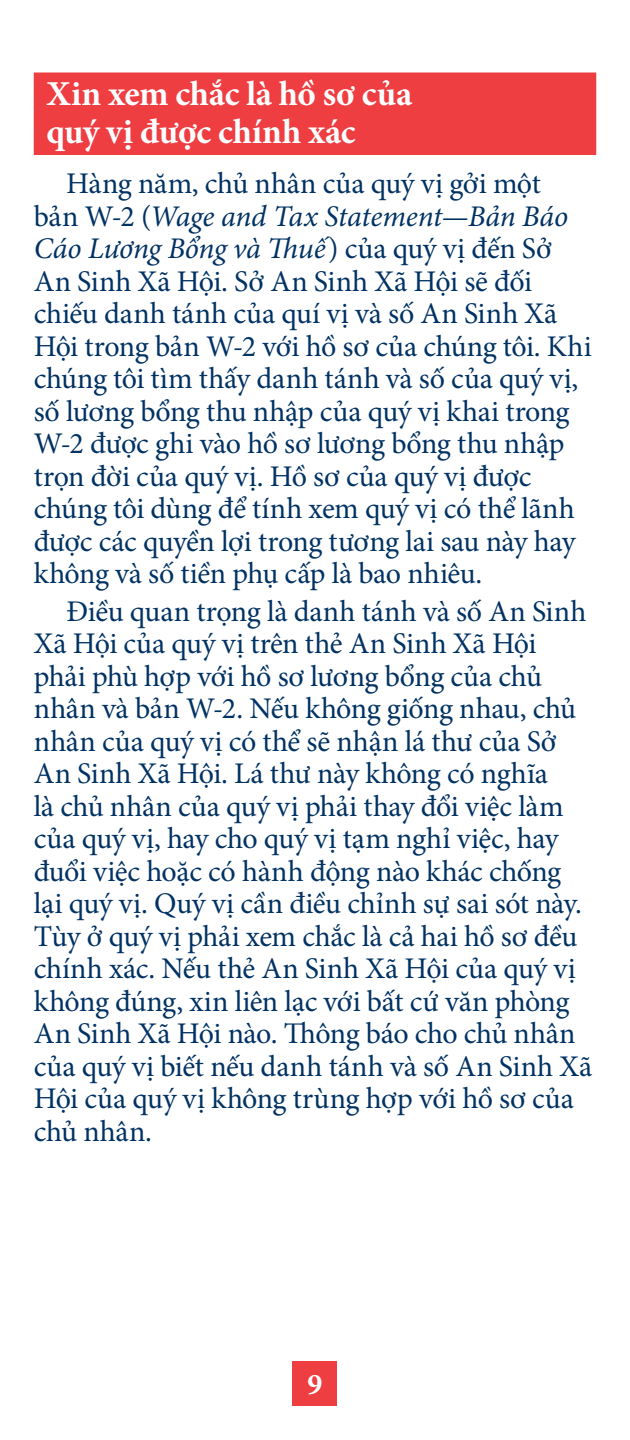
<style>
.page{position:relative;width:630px;height:1440px;background:#fff}
.page>*{position:absolute;margin:0;border:0;box-sizing:border-box;transform-origin:0 0}
.H1-2{font:700 35px/37.5px "Minion Pro";letter-spacing:-.01em;color:#fff}
.Paragraph{font:30px/32.5px "Minion Pro";letter-spacing:-.01em;color:#003263}
.t1{font:700 30px "Minion Pro";color:#fff}
.s1{font-style:italic}
</style>
<div class="page">
<div style="left:292px;top:1361px;width:46px;height:45px;background:#ef3e42"></div>
<div style="left:34px;top:72px;width:562px;height:83px;background:#ef3e42"></div>
<h1 class="H1-2" style="left:46px;top:75px;width:368px">Xin xem chắc là hồ sơ của quý vị được chính xác</h1>
<p class="Paragraph" style="left:34px;top:167px;width:559px;text-indent:32px">Hàng năm, chủ nhân của quý vị gởi một bản W-2 (<span class="s1">Wage and Tax Statement—Bản Báo Cáo Lương Bổng và Thuế</span>) của quý vị đến Sở An Sinh Xã Hội. Sở An Sinh Xã Hội sẽ đối chiếu danh tánh của quí vị và số An Sinh Xã Hội trong bản W-2 với hồ sơ của chúng tôi. Khi chúng tôi tìm thấy danh tánh và số của quý vị, số lương bổng thu nhập của quý vị khai trong W-2 được ghi vào hồ sơ lương bổng thu nhập trọn đời của quý vị. Hồ sơ của quý vị được chúng tôi dùng để tính xem quý vị có thể lãnh được các quyền lợi trong tương lai sau này hay không và số tiền phụ cấp là bao nhiêu.</p>
<p class="Paragraph" style="left:34px;top:595px;width:560px;text-indent:32px">Ðiều quan trọng là danh tánh và số An Sinh Xã Hội của quý vị trên thẻ An Sinh Xã Hội phải phù hợp với hồ sơ lương bổng của chủ nhân và bản W-2. Nếu không giống nhau, chủ nhân của quý vị có thể sẽ nhận lá thư của Sở An Sinh Xã Hội. Lá thư này không có nghĩa<br>là chủ nhân của quý vị phải thay đổi việc làm của quý vị, hay cho quý vị tạm nghỉ việc, hay đuổi việc hoặc có hành động nào khác chống lại quý vị. Quý vị cần điều chỉnh sự sai sót này.<br>Tùy ở quý vị phải xem chắc là cả hai hồ sơ đều chính xác. Nếu thẻ An Sinh Xã Hội của quý vị không đúng, xin liên lạc với bất cứ văn phòng An Sinh Xã Hội nào. Thông báo cho chủ nhân của quý vị biết nếu danh tánh và số An Sinh Xã Hội của quý vị không trùng hợp với hồ sơ của chủ nhân.</p>
<p class="t1" style="left:308px;top:1363px;width:16px">9</p>
</div>
